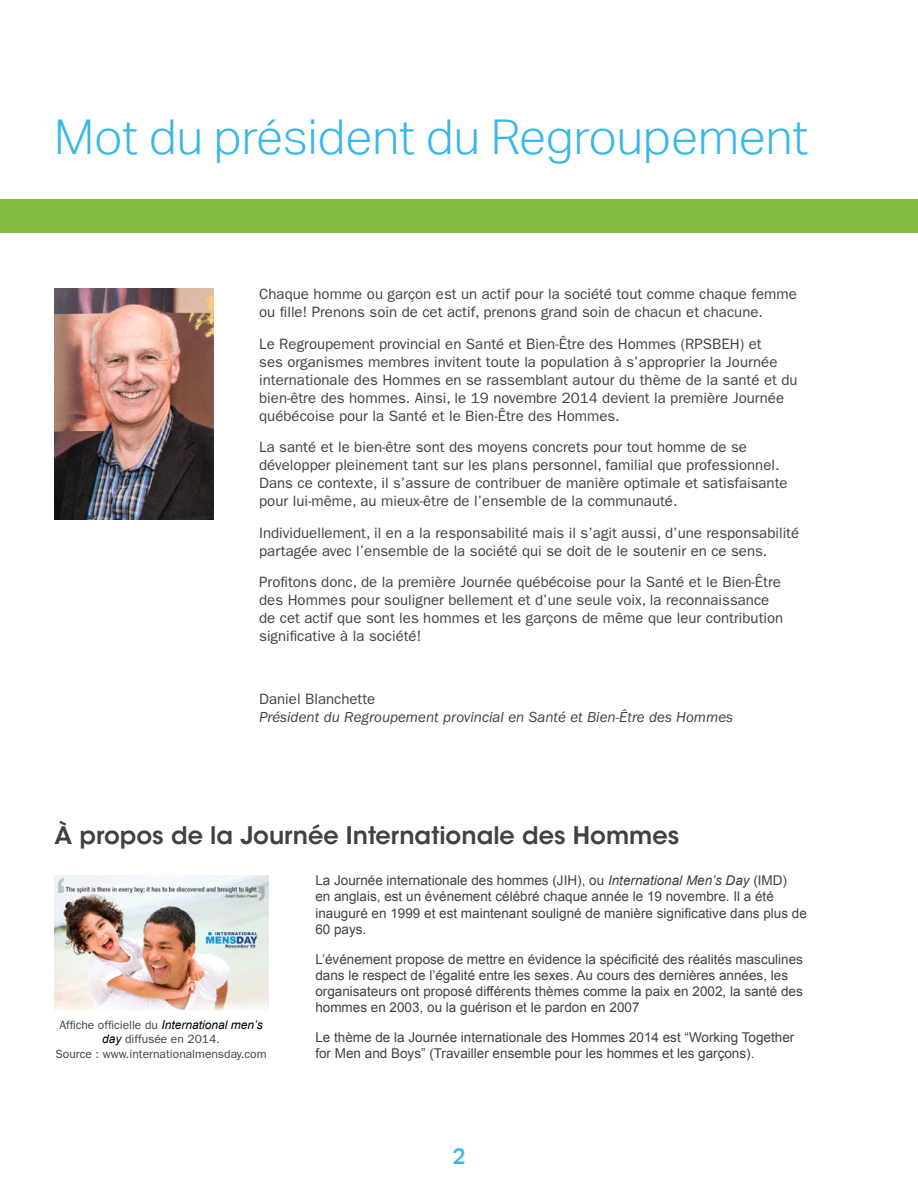
<style>
.page{position:relative;width:918px;height:1188px;background:#fff}
.page>*{position:absolute;margin:0;border:0;box-sizing:border-box;transform-origin:0 0}
.t1{font:300 48px "Aktiv Grotesk";color:#39b7ea}
.t2{font:600 24px "ITC Avant Garde Std";color:#414042}
.t3{font:500 22.5px "Aktiv Grotesk";color:#39b7ea}
.t4{font:15px/18px "ITC Franklin Gothic Std";color:#414042}
.t5{font:italic 15px "ITC Franklin Gothic Std";color:#414042}
.t6{font:13.5px/16.2px "Arial";color:#414042}
.t7{font:12px/14.4px "ITC Franklin Gothic Std";color:#414042;text-align:center}
.s1{font-family:"Arial";font-style:italic;color:#000}
.s2{font-style:italic}
</style>
<div class="page">
<img style="left:54px;top:875px;width:214px;height:136px">
<img style="left:54px;top:289px;width:160px;height:230px">
<div style="left:0;top:199px;width:918px;height:33px;background:#84bc41"></div>
<h1 class="t1" style="left:54px;top:110px;width:756px">Mot du président du Regroupement</h1>
<p class="t4" style="left:259px;top:285px;width:539px">Chaque homme ou garçon est un actif pour la société tout comme chaque femme ou fille! Prenons soin de cet actif, prenons grand soin de chacun et chacune.</p>
<p class="t4" style="left:259px;top:335px;width:540px">Le Regroupement provincial en Santé et Bien-Être des Hommes (RPSBEH) et<br>ses organismes membres invitent toute la population à s’approprier la Journée internationale des Hommes en se rassemblant autour du thème de la santé et du bien-être des hommes. Ainsi, le 19 novembre 2014 devient la première Journée québécoise pour la Santé et le Bien-Être des Hommes.</p>
<p class="t4" style="left:259px;top:438px;width:530px">La santé et le bien-être sont des moyens concrets pour tout homme de se développer pleinement tant sur les plans personnel, familial que professionnel.<br>Dans ce contexte, il s’assure de contribuer de manière optimale et satisfaisante pour lui-même, au mieux-être de l’ensemble de la communauté.</p>
<p class="t4" style="left:259px;top:524px;width:541px">Individuellement, il en a la responsabilité mais il s’agit aussi, d’une responsabilité partagée avec l’ensemble de la société qui se doit de le soutenir en ce sens.</p>
<p class="t4" style="left:259px;top:573px;width:526px">Profitons donc, de la première Journée québécoise pour la Santé et le Bien-Être des Hommes pour souligner bellement et d’une seule voix, la reconnaissance de cet actif que sont les hommes et les garçons de même que leur contribution significative à la société!</p>
<p class="t4" style="left:259px;top:690px;width:118px">Daniel Blanchette</p>
<p class="t5" style="left:259px;top:709px;width:475px">Président du Regroupement provincial en Santé et Bien-Être des Hommes</p>
<h2 class="t2" style="left:55px;top:820px;width:626px">À propos de la Journée Internationale des Hommes</h2>
<p class="t7" style="left:56px;top:1018px;width:213px">Affiche officielle du <span class="s1">International men’s day</span> diffusée en 2014.<br>Source : www.internationalmensday.com</p>
<p class="t6" style="left:315px;top:872px;width:493px">La Journée internationale des hommes (JIH), ou <span class="s2">International Men’s Day</span> (IMD)<br>en anglais, est un événement célébré chaque année le 19 novembre. Il a été inauguré en 1999 et est maintenant souligné de manière significative dans plus de 60 pays.</p>
<p class="t6" style="left:315px;top:951px;width:489px">L’événement propose de mettre en évidence la spécificité des réalités masculines dans le respect de l’égalité entre les sexes. Au cours des dernières années, les organisateurs ont proposé différents thèmes comme la paix en 2002, la santé des hommes en 2003, ou la guérison et le pardon en 2007</p>
<p class="t6" style="left:315px;top:1029px;width:481px">Le thème de la Journée internationale des Hommes 2014 est “Working Together for Men and Boys” (Travailler ensemble pour les hommes et les garçons).</p>
<h3 class="t3" style="left:452px;top:1142px;width:15px">2</h3>
</div>
